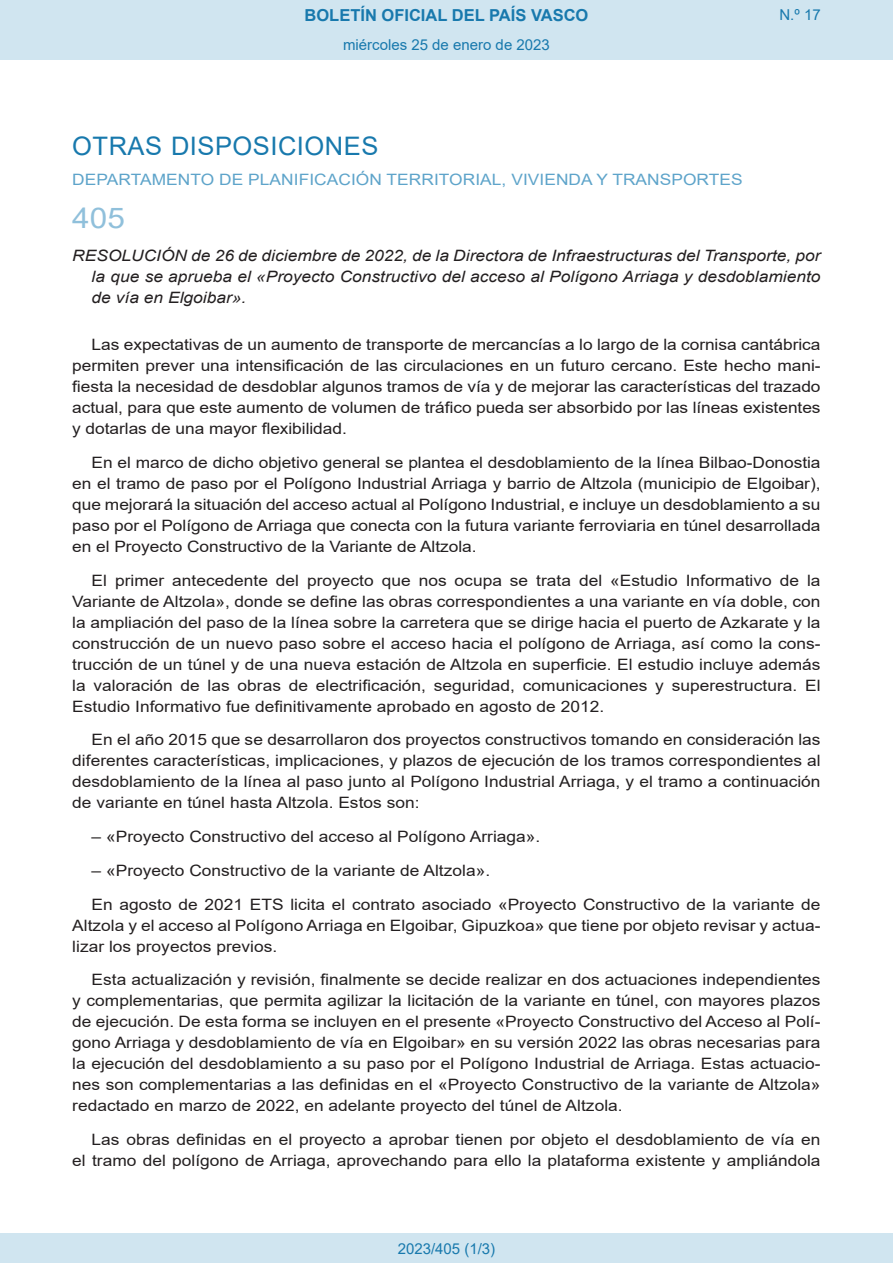
<style>
.page{position:relative;width:893px;height:1263px;background:#fff}
.page>*{position:absolute;margin:0;border:0;box-sizing:border-box;transform-origin:0 0}
.BOPVOrden{font:28.5px "Arial";color:#90c0db;scale:1.11 1}
.BOPVSeccion{font:25.5px "Arial";letter-spacing:.02em;color:#1879ad}
.t1{font:700 16.5px "Arial";color:#1879ad}
.BOPVDetalle{font:15.6px/21px "Arial";color:#231f20;text-align:justify;scale:1.11 1}
.BOPVTitulo{font:italic 15.6px/21px "Arial";color:#231f20;text-align:justify;scale:1.11 1}
.BOPVOrganismo{font:15.6px "Arial";letter-spacing:.005em;color:#5ea4ca;scale:1.11 1}
.Paginacion_Centro{font:15px "Arial";color:#1879ad}
</style>
<div class="page">
<div style="left:0;top:0;width:893px;height:60px;background:#d0e5f0"></div>
<div style="left:0;top:1233px;width:893px;height:30px;background:#d0e5f0"></div>
<p class="t1" style="left:305px;top:3px;width:285px">BOLETÍN OFICIAL DEL PAÍS VASCO</p>
<p class="Paginacion_Centro" style="left:343px;top:35px;width:208px">miércoles 25 de enero de 2023</p>
<p class="Paginacion_Centro" style="left:779px;top:5px;width:43px">N.º 17</p>
<p class="BOPVSeccion" style="left:72px;top:128px;width:308px">OTRAS DISPOSICIONES</p>
<p class="BOPVOrganismo" style="left:72px;top:169px;width:605px">DEPARTAMENTO DE PLANIFICACIÓN TERRITORIAL, VIVIENDA Y TRANSPORTES</p>
<p class="BOPVOrden" style="left:72px;top:198px;width:49px">405</p>
<p class="BOPVTitulo" style="left:92px;top:246px;width:658px;text-indent:-19px">RESOLUCIÓN de 26 de diciembre de 2022, de la Directora de Infraestructuras del Transporte, por la que se aprueba el «Proyecto Constructivo del acceso al Polígono Arriaga y desdoblamiento de vía en Elgoibar».</p>
<p class="BOPVDetalle" style="left:72px;top:334px;width:676px;text-indent:19px">Las expectativas de un aumento de transporte de mercancías a lo largo de la cornisa cantábrica permiten prever una intensificación de las circulaciones en un futuro cercano. Este hecho mani&shy;fiesta la necesidad de desdoblar algunos tramos de vía y de mejorar las características del trazado actual, para que este aumento de volumen de tráfico pueda ser absorbido por las líneas existentes y dotarlas de una mayor flexibilidad.</p>
<p class="BOPVDetalle" style="left:72px;top:452px;width:676px;text-indent:19px">En el marco de dicho objetivo general se plantea el desdoblamiento de la línea Bilbao-Donostia en el tramo de paso por el Polígono Industrial Arriaga y barrio de Altzola (municipio de Elgoibar), que mejorará la situación del acceso actual al Polígono Industrial, e incluye un desdoblamiento a su paso por el Polígono de Arriaga que conecta con la futura variante ferroviaria en túnel desarrollada en el Proyecto Constructivo de la Variante de Altzola.</p>
<p class="BOPVDetalle" style="left:72px;top:569px;width:676px;text-indent:19px">El primer antecedente del proyecto que nos ocupa se trata del «Estudio Informativo de la Variante de Altzola», donde se define las obras correspondientes a una variante en vía doble, con la ampliación del paso de la línea sobre la carretera que se dirige hacia el puerto de Azkarate y la construcción de un nuevo paso sobre el acceso hacia el polígono de Arriaga, así como la cons&shy;trucción de un túnel y de una nueva estación de Altzola en superficie. El estudio incluye además la valoración de las obras de electrificación, seguridad, comunicaciones y superestructura. El Estudio Informativo fue definitivamente aprobado en agosto de 2012.</p>
<p class="BOPVDetalle" style="left:72px;top:729px;width:676px;text-indent:19px">En el año 2015 que se desarrollaron dos proyectos constructivos tomando en consideración las diferentes características, implicaciones, y plazos de ejecución de los tramos correspondientes al desdoblamiento de la línea al paso junto al Polígono Industrial Arriaga, y el tramo a continuación de variante en túnel hasta Altzola. Estos son:</p>
<p class="BOPVDetalle" style="left:92px;top:826px;width:406px">– «Proyecto Constructivo del acceso al Polígono Arriaga».</p>
<p class="BOPVDetalle" style="left:92px;top:860px;width:361px">– «Proyecto Constructivo de la variante de Altzola».</p>
<p class="BOPVDetalle" style="left:72px;top:893px;width:676px;text-indent:19px">En agosto de 2021 ETS licita el contrato asociado «Proyecto Constructivo de la variante de Altzola y el acceso al Polígono Arriaga en Elgoibar, Gipuzkoa» que tiene por objeto revisar y actua&shy;lizar los proyectos previos.</p>
<p class="BOPVDetalle" style="left:72px;top:969px;width:676px;text-indent:19px">Esta actualización y revisión, finalmente se decide realizar en dos actuaciones independientes y complementarias, que permita agilizar la licitación de la variante en túnel, con mayores plazos de ejecución. De esta forma se incluyen en el presente «Proyecto Constructivo del Acceso al Polí&shy;gono Arriaga y desdoblamiento de vía en Elgoibar» en su versión 2022 las obras necesarias para la ejecución del desdoblamiento a su paso por el Polígono Industrial de Arriaga. Estas actuacio&shy;nes son complementarias a las definidas en el «Proyecto Constructivo de la variante de Altzola» redactado en marzo de 2022, en adelante proyecto del túnel de Altzola.</p>
<p class="BOPVDetalle" style="left:72px;top:1129px;width:676px;text-align:right">Las obras definidas en el proyecto a aprobar tienen por objeto el desdoblamiento de vía en<br>el tramo del polígono de Arriaga, aprovechando para ello la plataforma existente y ampliándola</p>
<p class="Paginacion_Centro" style="left:398px;top:1238px;width:99px">2023/405 (1/3)</p>
</div>
